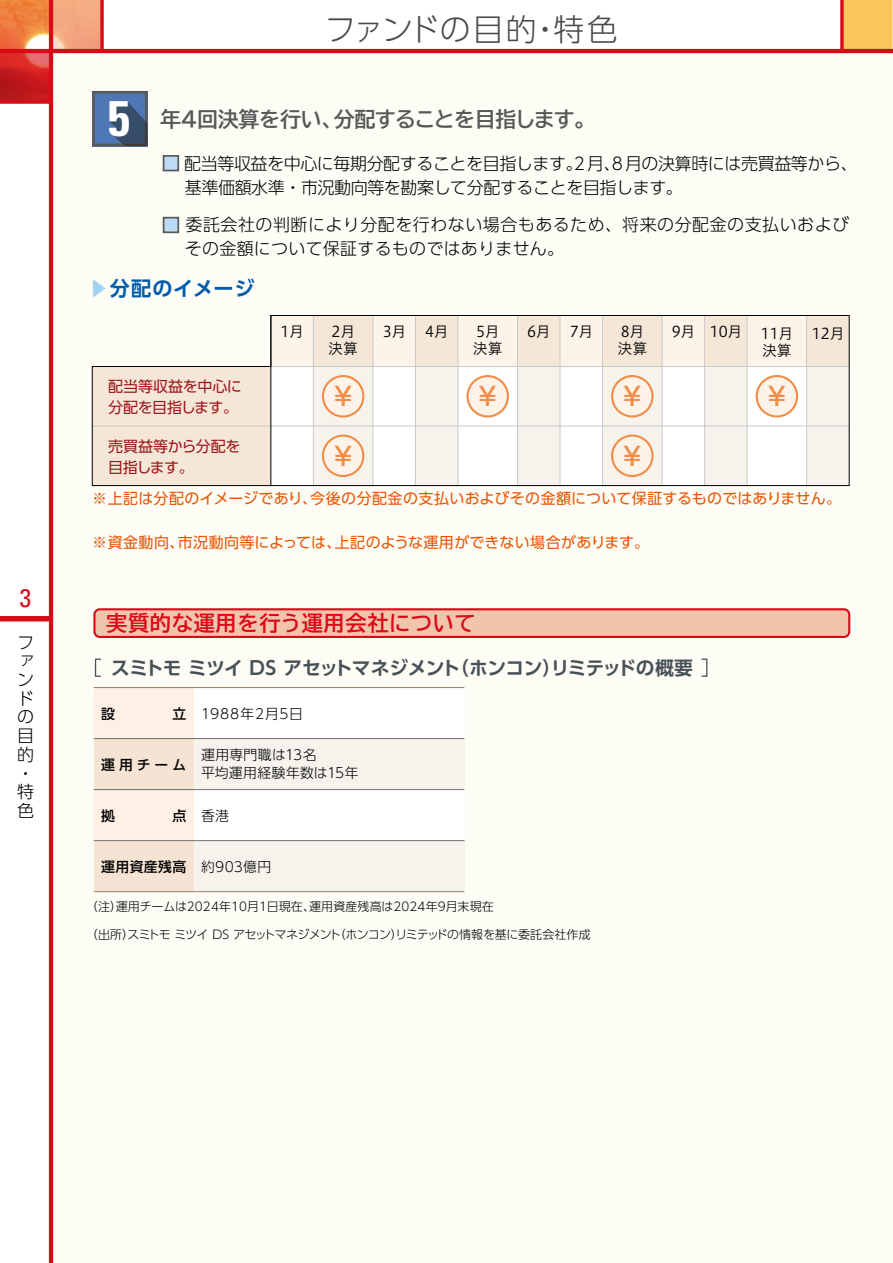
<style>
.page{position:relative;width:893px;height:1263px;background:#fff}
.page>*{position:absolute;margin:0;border:0;box-sizing:border-box;transform-origin:0 0}
.t1{font:700 condensed 49.95px "Univers LT Std";color:#fff}
.t2{font:300 30.9px "UD Shin Go Pro";letter-spacing:.005em;color:#4c4948}
.t3{font:500 25.5px "UD Shin Go Pro";color:#f18d48}
.t4{font:condensed 25.5px "Univers LT Std";color:#d80c18}
.t5{font:700 21.3px "TBUD Go Std";letter-spacing:.03em;color:#d80c18}
.t6{font:700 21px "TBUD Go Std";letter-spacing:-.015em;color:#595757}
.t7{font:700 20.1px "UD Shin Go Pro De";letter-spacing:.035em;color:#005bac}
.t8{font:700 18.75px "UD Shin Go Pro De";letter-spacing:-.035em;color:#485157}
.t9{font:300 16.95px/18.8px "UD Shin Go Pro";letter-spacing:-.025em;color:#000}
.t10{font:300 16.95px/24px "UD Shin Go Pro";letter-spacing:.03em;color:#000}
.t11{font:15px "UD Shin Go Pro";letter-spacing:.015em;color:#ea5504}
.t12{font:15px/21px "UD Shin Go Pro";letter-spacing:-.025em;color:#9c171c}
.t13{font:14.85px/17px "Hiragino UD Sans Std W3";letter-spacing:-.025em;color:#000}
.t14{font:300 13.8px/18px "UD Shin Go Pro";letter-spacing:.025em;color:#000}
.t15{font:500 13.8px "UD Shin Go Pro";letter-spacing:.03em;color:#000}
.t16{font:300 13.8px "UD Shin Go Pro";letter-spacing:.055em;color:#000}
.t17{font:300 12px "UD Shin Go Pro";letter-spacing:-.055em;color:#000}
.t18{font:300 12px "UD Shin Go Pro";letter-spacing:.01em;color:#000}
.s1{font-weight:500;color:#bbdcf4}
.s2{color:#a0d2f2}
.s3{font-weight:500}
.s4{font-weight:300}
</style>
<div class="page">
<img style="left:0;top:0;width:49px;height:49px">
<svg style="left:0;top:53px;width:49px;height:47px;background:#ca2627"></svg>
<svg style="left:53px;top:0;width:47px;height:49px;background:#f3a983"></svg>
<div style="left:842px;top:0;width:51px;height:51px;background:#fac559"></div>
<svg style="left:840px;top:0;width:4px;height:49px"></svg>
<div style="left:51px;top:51px;width:842px;height:1212px;background:#fdfcf5"></div>
<div style="left:0;top:616px;width:51px;height:5px;background:#d80c18"></div>
<hr style="left:49px;top:0;width:4px;height:1263px;background:#d80c18">
<hr style="left:0;top:49px;width:893px;height:4px;background:#d80c18">
<svg style="left:0;top:100px;width:49px;height:4px"></svg>
<svg style="left:100px;top:0;width:4px;height:49px"></svg>
<div style="left:163px;top:155px;width:16px;height:16px;border:2px solid #595757"></div>
<div style="left:163px;top:217px;width:16px;height:16px;border:2px solid #595757"></div>
<svg style="left:92px;top:91px;width:56px;height:55px;background:#466188"></svg>
<svg style="left:92px;top:315px;width:758px;height:171px"></svg>
<svg style="left:93px;top:608px;width:757px;height:30px;background:#efa997"></svg>
<div style="left:95px;top:658px;width:7px;height:19px;border:1px solid #485157"></div>
<div style="left:701px;top:658px;width:6px;height:19px;border:1px solid #485157"></div>
<div style="left:94px;top:687px;width:370px;height:205px;background:#fff"></div>
<div style="left:94px;top:687px;width:100px;height:205px;background:#fef0e4"></div>
<div style="left:94px;top:738px;width:370px;height:52px;background:linear-gradient(to right,#f5e6d7,#f6f8f5)"></div>
<div style="left:94px;top:841px;width:370px;height:51px;background:linear-gradient(to right,#f5e6d7,#f6f8f5)"></div>
<hr style="left:94px;top:738px;width:370px;height:1px;background:#727171">
<hr style="left:94px;top:687px;width:370px;height:1px;background:#9d8771">
<hr style="left:94px;top:789px;width:370px;height:1px;background:#727171">
<hr style="left:94px;top:840px;width:371px;height:1px;background:#727171">
<hr style="left:94px;top:891px;width:370px;height:1px;background:#9d8771">
<h3 class="t4" style="left:20px;top:582px;width:13px">3</h3>
<p class="t9" style="left:17px;top:632px;width:18px">ファンドの目的・特色</p>
<h1 class="t1" style="left:108px;top:88px;width:24px">5</h1>
<h2 class="t2" style="left:325px;top:4px;width:295px">ファンドの目的・特色</h2>
<h3 class="t6" style="left:160px;top:102px;width:436px">年4回決算を行い、分配することを目指します。</h3>
<p class="t9" style="left:185px;top:151px;width:674px;line-height:24px;text-indent:-23px"><span class="s1">■</span> 配当等収益を中心に毎期分配することを目指します。2月、8月の決算時には売買益等から、基準価額水準・市況動向等を勘案して分配することを目指します。</p>
<p class="t10" style="left:185px;top:212px;width:666px;text-indent:-23px"><span class="s1">■</span> 委託会社の判断により分配を行わない場合もあるため、将来の分配金の支払いおよびその金額について保証するものではありません。</p>
<h3 class="t7" style="left:88px;top:272px;width:168px"><span class="s2">▶</span>分配のイメージ</h3>
<p class="t12" style="left:108px;top:376px;width:135px">配当等収益を中心に分配を目指します。</p>
<p class="t12" style="left:108px;top:435px;width:134px">売買益等から分配を目指します。</p>
<p class="t13" style="left:281px;top:322px;width:25px">1月</p>
<p class="t13" style="left:328px;top:322px;width:31px">2月決算</p>
<p class="t13" style="left:383px;top:322px;width:25px">3月</p>
<p class="t13" style="left:425px;top:322px;width:25px">4月</p>
<p class="t13" style="left:473px;top:322px;width:31px">5月決算</p>
<p class="t13" style="left:527px;top:322px;width:25px">6月</p>
<p class="t13" style="left:570px;top:322px;width:25px">7月</p>
<p class="t13" style="left:617px;top:322px;width:31px">8月決算</p>
<p class="t13" style="left:672px;top:321px;width:123px;line-height:19.2px;text-align:right">9月 10月 11月決算</p>
<p class="t13" style="left:812px;top:324px;width:34px">12月</p>
<h3 class="t3" style="left:330px;top:376px;width:27px">￥</h3>
<h3 class="t3" style="left:330px;top:436px;width:27px">￥</h3>
<h3 class="t3" style="left:620px;top:436px;width:27px">￥</h3>
<h3 class="t3" style="left:475px;top:376px;width:27px">￥</h3>
<h3 class="t3" style="left:620px;top:376px;width:27px">￥</h3>
<h3 class="t3" style="left:764px;top:376px;width:27px">￥</h3>
<p class="t11" style="left:92px;top:486px;width:750px">※上記は分配のイメージであり、今後の分配金の支払いおよびその金額について保証するものではありません。</p>
<p class="t11" style="left:92px;top:530px;width:558px">※資金動向、市況動向等によっては、上記のような運用ができない場合があります。</p>
<h3 class="t5" style="left:106px;top:606px;width:371px">実質的な運用を行う運用会社について</h3>
<p class="t8" style="left:111px;top:652px;width:583px">スミトモ ミツイ DS アセットマネジメント（ホンコン）リミテッドの概要</p>
<p class="t15" style="left:101px;top:702px;width:15px">設</p>
<p class="t16" style="left:172px;top:702px;width:132px"><span class="s3">立</span> 1988年2月5日</p>
<p class="t14" style="left:201px;top:745px;width:159px">運用専門職は13名<br>平均運用経験年数は15年</p>
<p class="t15" style="left:101px;top:753px;width:87px">運用チーム</p>
<p class="t15" style="left:101px;top:804px;width:15px">拠</p>
<p class="t14" style="left:172px;top:806px;width:58px"><span class="s3">点</span> 香港</p>
<p class="t15" style="left:101px;top:855px;width:171px">運用資産残高 <span class="s4">約903億円</span></p>
<p class="t18" style="left:86px;top:897px;width:409px">（注）運用チームは2024年10月1日現在、運用資産残高は2024年9月末現在</p>
<p class="t17" style="left:86px;top:924px;width:506px">（出所）スミトモ ミツイ DS アセットマネジメント（ホンコン）リミテッドの情報を基に委託会社作成</p>
</div>
